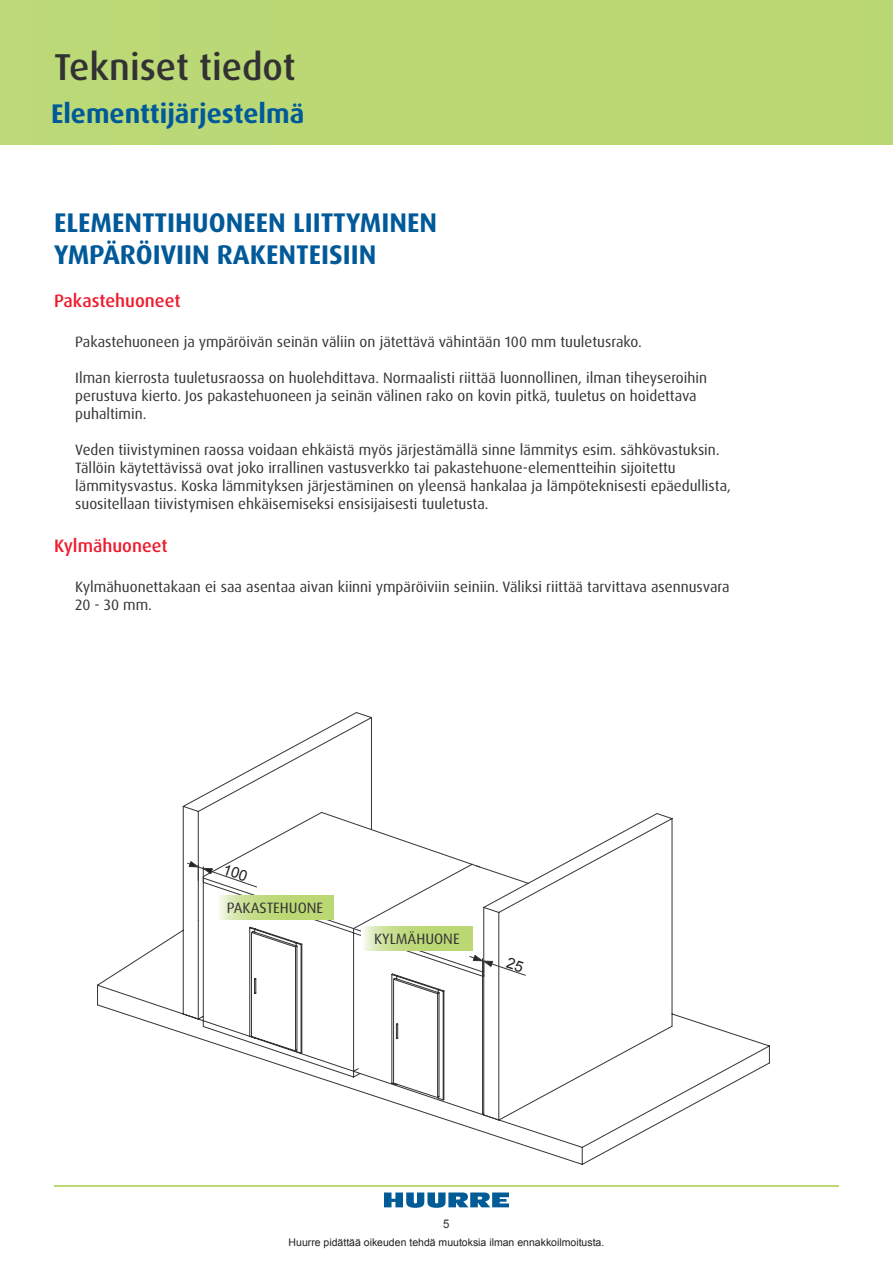
<style>
.page{position:relative;width:893px;height:1263px;background:#fff}
.page>*{position:absolute;margin:0;border:0;box-sizing:border-box;transform-origin:0 0}
.t1{font:500 37.5px "Dax OT";color:#333233}
.DAX_headline_2{font:700 27px "Dax OT";color:#005999}
.DAX_text_big_red{font:500 18px "Dax OT";color:#ee1b2d}
.DAX_text_small{font:15px/18px "Dax OT";color:#333233}
.t2{font:12px "Arial";color:#333233;scale:.95 1}
.t3{font:10.5px "Arial";color:#231f20}
</style>
<div class="page">
<div style="left:0;top:0;width:893px;height:145px;background:#bbd875"></div>
<svg style="left:384px;top:1192px;width:125px;height:16px"></svg>
<hr style="left:54px;top:1186px;width:785px;height:1px;background:#bad874">
<svg style="left:97px;top:712px;width:673px;height:453px"></svg>
<svg style="left:198px;top:813px;width:475px;height:308px"></svg>
<svg style="left:187px;top:861px;width:339px;height:239px"></svg>
<h1 class="t1" style="left:54px;top:44px;width:243px">Tekniset tiedot</h1>
<h2 class="DAX_headline_2" style="left:51px;top:97px;width:255px">Elementtijärjestelmä</h2>
<p class="DAX_headline_2" style="left:54px;top:205px;width:385px">ELEMENTTIHUONEEN LIITTYMINEN</p>
<p class="DAX_headline_2" style="left:54px;top:237px;width:324px">YMPÄRÖIVIIN RAKENTEISIIN</p>
<p class="DAX_text_big_red" style="left:54px;top:290px;width:128px">Pakastehuoneet</p>
<p class="DAX_text_small" style="left:75px;top:333px;width:568px">Pakastehuoneen ja ympäröivän seinän väliin on jätettävä vähintään 100 mm tuuletusrako.</p>
<p class="DAX_text_small" style="left:75px;top:369px;width:633px">Ilman kierrosta tuuletusraossa on huolehdittava. Normaalisti riittää luonnollinen, ilman tiheyseroihin perustuva kierto. Jos pakastehuoneen ja seinän välinen rako on kovin pitkä, tuuletus on hoidettava puhaltimin.</p>
<p class="DAX_text_small" style="left:75px;top:441px;width:657px">Veden tiivistyminen raossa voidaan ehkäistä myös järjestämällä sinne lämmitys esim. sähkövastuksin.<br>Tällöin käytettävissä ovat joko irrallinen vastusverkko tai pakastehuone-elementteihin sijoitettu lämmitysvastus. Koska lämmityksen järjestäminen on yleensä hankalaa ja lämpöteknisesti epäedullista, suositellaan tiivistymisen ehkäisemiseksi ensisijaisesti tuuletusta.</p>
<p class="DAX_text_big_red" style="left:54px;top:534px;width:115px">Kylmähuoneet</p>
<p class="DAX_text_small" style="left:75px;top:578px;width:656px">Kylmähuonettakaan ei saa asentaa aivan kiinni ympäröiviin seiniin. Väliksi riittää tarvittava asennusvara<br>20 - 30 mm.</p>
<p class="DAX_text_small" style="left:227px;top:899px;width:98px">PAKASTEHUONE</p>
<p class="DAX_text_small" style="left:374px;top:930px;width:87px">KYLMÄHUONE</p>
<p class="t2" style="left:443px;top:1216px;width:8px">5</p>
<p class="t3" style="left:289px;top:1236px;width:317px">Huurre pidättää oikeuden tehdä muutoksia ilman ennakkoilmoitusta.</p>
</div>
